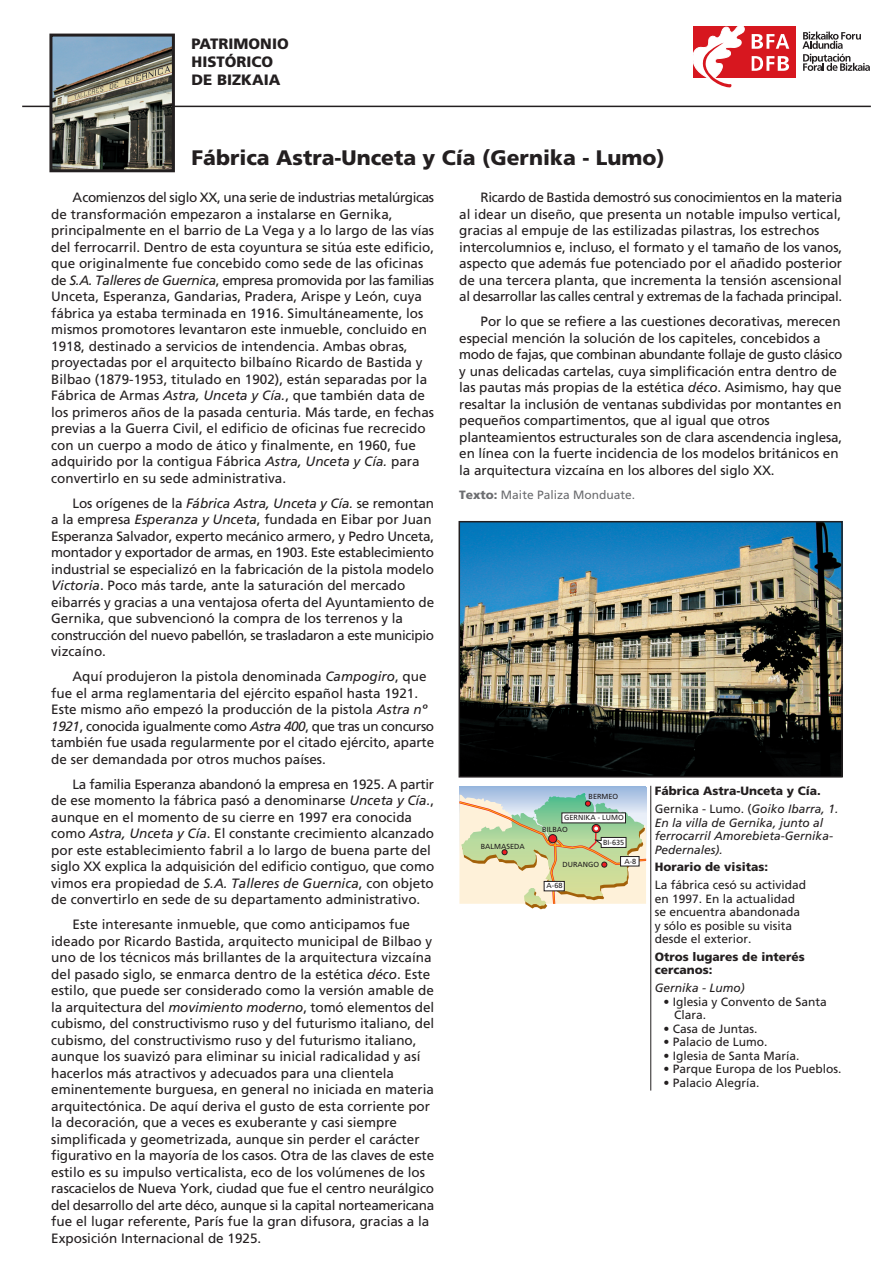
<style>
.page{position:relative;width:893px;height:1263px;background:#fff}
.page>*{position:absolute;margin:0;border:0;box-sizing:border-box;transform-origin:0 0}
.t1{font:900 21px "Frutiger";color:#231f20}
.t2{font:900 15px/18px "Frutiger";color:#231f20}
.t3{font:13.5px/16.5px "Frutiger";color:#231f20}
.t4{font:12px/13.5px "Frutiger";color:#231f20}
.t5{font:900 12px/17.7px "Frutiger";color:#231f20}
.t6{font:italic 12px/13.5px "Frutiger";color:#231f20}
.t7{font:12px "Frutiger";color:#6c6d70}
.t8{font:7.35px "Frutiger";color:#231f20}
.s1{font-style:italic}
.s2{font-weight:900}
.s3{font-weight:400}
.s4{font-weight:400;font-style:italic}
</style>
<div class="page">
<div style="left:693px;top:27px;width:103px;height:51px;background:#d7171f"></div>
<svg style="left:693px;top:27px;width:52px;height:60px"></svg>
<svg style="left:802px;top:32px;width:68px;height:39px"></svg>
<svg style="left:752px;top:34px;width:37px;height:15px"></svg>
<svg style="left:752px;top:56px;width:37px;height:15px"></svg>
<hr style="left:22px;top:106px;width:849px;height:1px;background:#231f20">
<img style="left:53px;top:38px;width:118px;height:130px">
<div style="left:49px;top:34px;width:126px;height:138px;border:3px solid #231f20"></div>
<hr style="left:650px;top:786px;width:1px;height:305px;background:#231f20">
<div style="left:460px;top:786px;width:186px;height:27px;background:#a0bce0"></div>
<svg style="left:459px;top:793px;width:188px;height:117px;background:#d0d6b5"></svg>
<div style="left:562px;top:813px;width:64px;height:10px;background:#fff"></div>
<img style="left:461px;top:524px;width:379px;height:251px">
<div style="left:458px;top:521px;width:385px;height:257px;border:2px solid #231f20"></div>
<p class="t2" style="left:192px;top:36px;width:99px">PATRIMONIO<br>HISTÓRICO<br>DE BIZKAIA</p>
<h1 class="t1" style="left:192px;top:149px;width:475px">Fábrica Astra-Unceta y Cía (Gernika - Lumo)</h1>
<p class="t3" style="left:459px;top:190px;width:384px;text-indent:21px">Ricardo de Bastida demostró sus conocimientos en la materia al idear un diseño, que presenta un notable impulso vertical, gracias al empuje de las estilizadas pilastras, los estrechos intercolumnios e, incluso, el formato y el tamaño de los vanos, aspecto que además fue potenciado por el añadido posterior de una tercera planta, que incrementa la tensión ascensional al desarrollar las calles central y extremas de la fachada principal.</p>
<p class="t3" style="left:459px;top:314px;width:384px;text-indent:21px">Por lo que se refiere a las cuestiones decorativas, merecen especial mención la solución de los capiteles, concebidos a modo de fajas, que combinan abundante follaje de gusto clásico y unas delicadas cartelas, cuya simplificación entra dentro de las pautas más propias de la estética <span class="s1">déco</span>. Asimismo, hay que resaltar la inclusión de ventanas subdividas por montantes en pequeños compartimentos, que al igual que otros planteamientos estructurales son de clara ascendencia inglesa, en línea con la fuerte incidencia de los modelos británicos en la arquitectura vizcaína en los albores del siglo XX.</p>
<p class="t3" style="left:51px;top:190px;width:384px;text-indent:21px">A comienzos del siglo XX, una serie de industrias metalúrgicas de transformación empezaron a instalarse en Gernika, principalmente en el barrio de La Vega y a lo largo de las vías del ferrocarril. Dentro de esta coyuntura se sitúa este edificio, que originalmente fue concebido como sede de las oficinas de <span class="s1">S.A. Talleres de Guernica</span>, empresa promovida por las familias Unceta, Esperanza, Gandarias, Pradera, Arispe y León, cuya fábrica ya estaba terminada en 1916. Simultáneamente, los mismos promotores levantaron este inmueble, concluido en 1918, destinado a servicios de intendencia. Ambas obras, proyectadas por el arquitecto bilbaíno Ricardo de Bastida y Bilbao (1879-1953, titulado en 1902), están separadas por la Fábrica de Armas <span class="s1">Astra, Unceta y Cía.</span>, que también data de los primeros años de la pasada centuria. Más tarde, en fechas previas a la Guerra Civil, el edificio de oficinas fue recrecido con un cuerpo a modo de ático y finalmente, en 1960, fue adquirido por la contigua Fábrica <span class="s1">Astra, Unceta y Cía.</span> para convertirlo en su sede administrativa.</p>
<p class="t3" style="left:51px;top:496px;width:384px;text-indent:21px">Los orígenes de la <span class="s1">Fábrica Astra, Unceta y Cía.</span> se remontan a la empresa <span class="s1">Esperanza y Unceta</span>, fundada en Eibar por Juan Esperanza Salvador, experto mecánico armero, y Pedro Unceta, montador y exportador de armas, en 1903. Este establecimiento industrial se especializó en la fabricación de la pistola modelo <span class="s1">Victoria</span>. Poco más tarde, ante la saturación del mercado eibarrés y gracias a una ventajosa oferta del Ayuntamiento de Gernika, que subvencionó la compra de los terrenos y la construcción del nuevo pabellón, se trasladaron a este municipio vizcaíno.</p>
<p class="t3" style="left:51px;top:669px;width:384px;text-indent:21px">Aquí produjeron la pistola denominada <span class="s1">Campogiro</span>, que fue el arma reglamentaria del ejército español hasta 1921.<br>Este mismo año empezó la producción de la pistola <span class="s1">Astra nº 1921</span>, conocida igualmente como <span class="s1">Astra 400</span>, que tras un concurso también fue usada regularmente por el citado ejército, aparte de ser demandada por otros muchos países.</p>
<p class="t3" style="left:51px;top:777px;width:384px;text-indent:21px">La familia Esperanza abandonó la empresa en 1925. A partir de ese momento la fábrica pasó a denominarse <span class="s1">Unceta y Cía.</span>, aunque en el momento de su cierre en 1997 era conocida como <span class="s1">Astra, Unceta y Cía</span>. El constante crecimiento alcanzado por este establecimiento fabril a lo largo de buena parte del siglo XX explica la adquisición del edificio contiguo, que como vimos era propiedad de <span class="s1">S.A. Talleres de Guernica</span>, con objeto de convertirlo en sede de su departamento administrativo.</p>
<p class="t3" style="left:51px;top:917px;width:384px;text-indent:21px">Este interesante inmueble, que como anticipamos fue ideado por Ricardo Bastida, arquitecto municipal de Bilbao y uno de los técnicos más brillantes de la arquitectura vizcaína del pasado siglo, se enmarca dentro de la estética <span class="s1">déco</span>. Este estilo, que puede ser considerado como la versión amable de la arquitectura del <span class="s1">movimiento moderno</span>, tomó elementos del cubismo, del constructivismo ruso y del futurismo italiano, del cubismo, del constructivismo ruso y del futurismo italiano, aunque los suavizó para eliminar su inicial radicalidad y así hacerlos más atractivos y adecuados para una clientela eminentemente burguesa, en general no iniciada en materia arquitectónica. De aquí deriva el gusto de esta corriente por la decoración, que a veces es exuberante y casi siempre simplificada y geometrizada, aunque sin perder el carácter figurativo en la mayoría de los casos. Otra de las claves de este estilo es su impulso verticalista, eco de los volúmenes de los rascacielos de Nueva York, ciudad que fue el centro neurálgico del desarrollo del arte déco, aunque si la capital norteamericana fue el lugar referente, París fue la gran difusora, gracias a la Exposición Internacional de 1925.</p>
<p class="t7" style="left:459px;top:490px;width:177px"><span class="s2">Texto:</span> Maite Paliza Monduate.</p>
<p class="t5" style="left:655px;top:783px;width:185px">Fábrica Astra-Unceta y Cía.<br><span class="s3">Gernika - Lumo. (</span><span class="s4">Goiko Ibarra, 1.</span></p>
<p class="t6" style="left:655px;top:817px;width:180px">En la villa de Gernika, junto al ferrocarril Amorebieta-Gernika-<br>Pedernales).</p>
<p class="t5" style="left:655px;top:859px;width:115px">Horario de visitas:</p>
<p class="t4" style="left:655px;top:879px;width:153px">La fábrica cesó su actividad en 1997. En la actualidad se encuentra abandonada y sólo es posible su visita desde el exterior.</p>
<p class="t5" style="left:655px;top:951px;width:151px;line-height:13.5px">Otros lugares de interés cercanos:</p>
<p class="t6" style="left:655px;top:982px;width:92px">Gernika - Lumo)</p>
<p class="t4" style="left:674px;top:996px;width:154px;text-indent:-11px">• Iglesia y Convento de Santa<br>Clara.</p>
<p class="t4" style="left:663px;top:1023px;width:96px">• Casa de Juntas.</p>
<p class="t4" style="left:663px;top:1036px;width:106px">• Palacio de Lumo.</p>
<p class="t4" style="left:663px;top:1050px;width:138px">• Iglesia de Santa María.</p>
<p class="t4" style="left:663px;top:1063px;width:180px">• Parque Europa de los Pueblos.</p>
<p class="t4" style="left:663px;top:1077px;width:98px">• Palacio Alegría.</p>
<p class="t8" style="left:588px;top:794px;width:31px">BERMEO</p>
<p class="t8" style="left:564px;top:815px;width:61px">GERNIKA - LUMO</p>
<p class="t8" style="left:542px;top:827px;width:27px">BILBAO</p>
<p class="t8" style="left:562px;top:862px;width:38px">DURANGO</p>
<p class="t8" style="left:603px;top:839px;width:23px">BI-635</p>
<p class="t8" style="left:481px;top:843px;width:46px">BALMASEDA</p>
<p class="t8" style="left:624px;top:858px;width:13px">A-8</p>
<p class="t8" style="left:547px;top:883px;width:17px">A-68</p>
</div>
